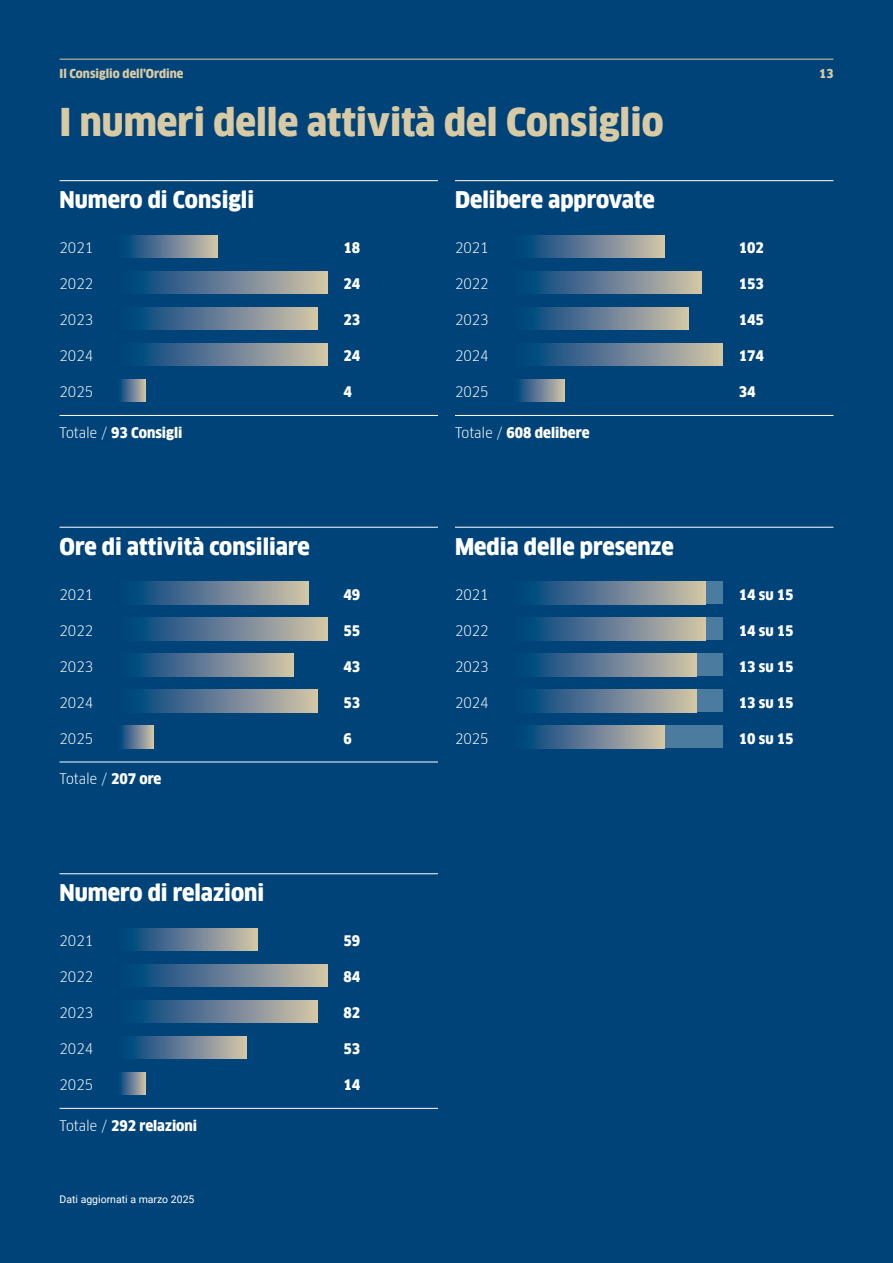
<style>
.page{position:relative;width:893px;height:1263px;background:#004379}
.page>*{position:absolute;margin:0;border:0;box-sizing:border-box;transform-origin:0 0}
.t1{font:900 37.5px "Clan Offc Narr";color:#d7caa5}
.t2{font:900 22.5px "Clan Offc Narr";color:#fff}
.t3{font:900 14.25px "Clan Offc Narr";color:#fff}
.t4{font:14.25px "Clan Offc Narr";color:#fff}
.t5{font:900 12px "Clan Offc Narr";color:#d7caa5}
.t6{font:10.5px "Roboto";color:#fff}
.s1{font-weight:400}
.s2{font-weight:900}
</style>
<div class="page">
<div style="left:512px;top:582px;width:211px;height:22px;background:#4c7ba0"></div>
<div style="left:512px;top:618px;width:211px;height:22px;background:#4c7ba0"></div>
<div style="left:512px;top:654px;width:211px;height:22px;background:#4c7ba0"></div>
<div style="left:512px;top:690px;width:211px;height:22px;background:#4c7ba0"></div>
<div style="left:512px;top:726px;width:211px;height:22px;background:#4c7ba0"></div>
<hr style="left:60px;top:59px;width:773px;height:1px;background:#d7caa5">
<hr style="left:60px;top:180px;width:378px;height:1px;background:#fff">
<hr style="left:60px;top:415px;width:378px;height:1px;background:#fff">
<hr style="left:60px;top:762px;width:378px;height:1px;background:#fff">
<hr style="left:60px;top:1108px;width:378px;height:1px;background:#fff">
<hr style="left:455px;top:415px;width:378px;height:1px;background:#fff">
<hr style="left:60px;top:527px;width:378px;height:1px;background:#fff">
<hr style="left:60px;top:873px;width:378px;height:1px;background:#fff">
<hr style="left:455px;top:180px;width:378px;height:1px;background:#fff">
<hr style="left:455px;top:527px;width:378px;height:1px;background:#fff">
<div style="left:117px;top:235px;width:100px;height:23px;background:linear-gradient(to right,#003c7d,#d2c0aa)"></div>
<div style="left:117px;top:582px;width:192px;height:22px;background:linear-gradient(to right,#003c7d,#d5c2ab)"></div>
<div style="left:117px;top:928px;width:140px;height:23px;background:linear-gradient(to right,#003c7d,#d3c1aa)"></div>
<div style="left:512px;top:235px;width:152px;height:23px;background:linear-gradient(to right,#003c7d,#d3c1aa)"></div>
<div style="left:117px;top:379px;width:28px;height:23px;background:linear-gradient(to right,#003c7d,#c4b7a8)"></div>
<div style="left:117px;top:726px;width:36px;height:22px;background:linear-gradient(to right,#003c7d,#cabba9)"></div>
<div style="left:117px;top:1072px;width:28px;height:23px;background:linear-gradient(to right,#003c7d,#c4b7a8)"></div>
<div style="left:512px;top:379px;width:53px;height:23px;background:linear-gradient(to right,#003b7c,#d4c1ab)"></div>
<div style="left:117px;top:271px;width:210px;height:23px;background:linear-gradient(to right,#003c7d,#d4c1aa)"></div>
<div style="left:117px;top:618px;width:210px;height:22px;background:linear-gradient(to right,#003c7d,#d4c1aa)"></div>
<div style="left:117px;top:964px;width:210px;height:23px;background:linear-gradient(to right,#003c7d,#d4c1aa)"></div>
<div style="left:512px;top:271px;width:190px;height:23px;background:linear-gradient(to right,#003c7d,#d5c2ab)"></div>
<div style="left:117px;top:343px;width:210px;height:23px;background:linear-gradient(to right,#003c7d,#d4c1aa)"></div>
<div style="left:117px;top:690px;width:200px;height:22px;background:linear-gradient(to right,#003c7d,#d4c1aa)"></div>
<div style="left:117px;top:1036px;width:129px;height:23px;background:linear-gradient(to right,#003c7d,#d5c2ab)"></div>
<div style="left:512px;top:343px;width:211px;height:23px;background:linear-gradient(to right,#003c7d,#d6c2ab)"></div>
<div style="left:117px;top:307px;width:200px;height:23px;background:linear-gradient(to right,#003c7d,#d4c1aa)"></div>
<div style="left:117px;top:654px;width:177px;height:22px;background:linear-gradient(to right,#003c7d,#d5c2ab)"></div>
<div style="left:117px;top:1000px;width:200px;height:23px;background:linear-gradient(to right,#003c7d,#d4c1aa)"></div>
<div style="left:512px;top:307px;width:177px;height:23px;background:linear-gradient(to right,#003c7d,#d5c2ab)"></div>
<div style="left:512px;top:582px;width:194px;height:22px;background:linear-gradient(to right,#003c7d,#d4c2ab)"></div>
<div style="left:512px;top:726px;width:152px;height:22px;background:linear-gradient(to right,#003c7d,#d3c1aa)"></div>
<div style="left:512px;top:618px;width:194px;height:22px;background:linear-gradient(to right,#003c7d,#d4c2ab)"></div>
<div style="left:512px;top:690px;width:185px;height:22px;background:linear-gradient(to right,#003c7d,#d5c2ab)"></div>
<div style="left:512px;top:654px;width:185px;height:22px;background:linear-gradient(to right,#003c7d,#d5c2ab)"></div>
<p class="t5" style="left:60px;top:66px;width:125px">Il Consiglio dell’Ordine</p>
<p class="t5" style="left:819px;top:66px;width:16px">13</p>
<h1 class="t1" style="left:60px;top:101px;width:606px">I numeri delle attività del Consiglio</h1>
<h2 class="t2" style="left:60px;top:187px;width:196px">Numero di Consigli</h2>
<h2 class="t2" style="left:455px;top:187px;width:201px">Delibere approvate</h2>
<p class="t4" style="left:60px;top:240px;width:35px">2021</p>
<p class="t3" style="left:343px;top:240px;width:18px">18</p>
<p class="t4" style="left:455px;top:240px;width:35px">2021</p>
<p class="t3" style="left:739px;top:240px;width:27px">102</p>
<p class="t4" style="left:60px;top:276px;width:35px">2022</p>
<p class="t3" style="left:343px;top:276px;width:18px">24</p>
<p class="t4" style="left:455px;top:276px;width:35px">2022</p>
<p class="t3" style="left:739px;top:276px;width:27px">153</p>
<p class="t4" style="left:60px;top:312px;width:35px">2023</p>
<p class="t3" style="left:343px;top:312px;width:18px">23</p>
<p class="t4" style="left:455px;top:312px;width:35px">2023</p>
<p class="t3" style="left:739px;top:312px;width:27px">145</p>
<p class="t4" style="left:60px;top:348px;width:35px">2024</p>
<p class="t3" style="left:343px;top:348px;width:18px">24</p>
<p class="t4" style="left:455px;top:348px;width:35px">2024</p>
<p class="t3" style="left:739px;top:348px;width:27px">174</p>
<p class="t4" style="left:60px;top:384px;width:35px">2025</p>
<p class="t3" style="left:343px;top:384px;width:10px">4</p>
<p class="t4" style="left:455px;top:384px;width:35px">2025</p>
<p class="t3" style="left:739px;top:384px;width:18px">34</p>
<p class="t3" style="left:60px;top:424px;width:125px"><span class="s1">Totale /</span> 93 Consigli</p>
<p class="t3" style="left:455px;top:424px;width:136px"><span class="s1">Totale /</span> 608 delibere</p>
<h2 class="t2" style="left:60px;top:534px;width:252px">Ore di attività consiliare</h2>
<h2 class="t2" style="left:455px;top:534px;width:220px">Media delle presenze</h2>
<p class="t4" style="left:60px;top:586px;width:35px">2021</p>
<p class="t3" style="left:343px;top:586px;width:18px">49</p>
<p class="t4" style="left:455px;top:586px;width:35px">2021</p>
<p class="t3" style="left:739px;top:586px;width:56px">14 su 15</p>
<p class="t4" style="left:60px;top:622px;width:35px">2022</p>
<p class="t3" style="left:343px;top:622px;width:18px">55</p>
<p class="t4" style="left:455px;top:622px;width:35px">2022</p>
<p class="t3" style="left:739px;top:622px;width:56px">14 su 15</p>
<p class="t4" style="left:60px;top:658px;width:35px">2023</p>
<p class="t3" style="left:343px;top:658px;width:18px">43</p>
<p class="t4" style="left:455px;top:658px;width:35px">2023</p>
<p class="t3" style="left:739px;top:658px;width:56px">13 su 15</p>
<p class="t4" style="left:60px;top:694px;width:35px">2024</p>
<p class="t3" style="left:343px;top:694px;width:18px">53</p>
<p class="t4" style="left:455px;top:694px;width:35px">2024</p>
<p class="t3" style="left:739px;top:694px;width:56px">13 su 15</p>
<p class="t4" style="left:60px;top:730px;width:35px">2025</p>
<p class="t3" style="left:343px;top:730px;width:10px">6</p>
<p class="t4" style="left:455px;top:730px;width:35px">2025</p>
<p class="t3" style="left:739px;top:730px;width:56px">10 su 15</p>
<p class="t4" style="left:60px;top:771px;width:103px">Totale / <span class="s2">207 ore</span></p>
<h2 class="t2" style="left:60px;top:880px;width:206px">Numero di relazioni</h2>
<p class="t4" style="left:60px;top:933px;width:35px">2021</p>
<p class="t3" style="left:343px;top:933px;width:18px">59</p>
<p class="t4" style="left:60px;top:969px;width:35px">2022</p>
<p class="t3" style="left:343px;top:969px;width:18px">84</p>
<p class="t4" style="left:60px;top:1005px;width:35px">2023</p>
<p class="t3" style="left:343px;top:1005px;width:18px">82</p>
<p class="t4" style="left:60px;top:1041px;width:35px">2024</p>
<p class="t3" style="left:343px;top:1041px;width:18px">53</p>
<p class="t4" style="left:60px;top:1077px;width:35px">2025</p>
<p class="t3" style="left:343px;top:1077px;width:18px">14</p>
<p class="t3" style="left:60px;top:1117px;width:139px"><span class="s1">Totale /</span> 292 relazioni</p>
<p class="t6" style="left:60px;top:1191px;width:136px">Dati aggiornati a marzo 2025</p>
</div>
